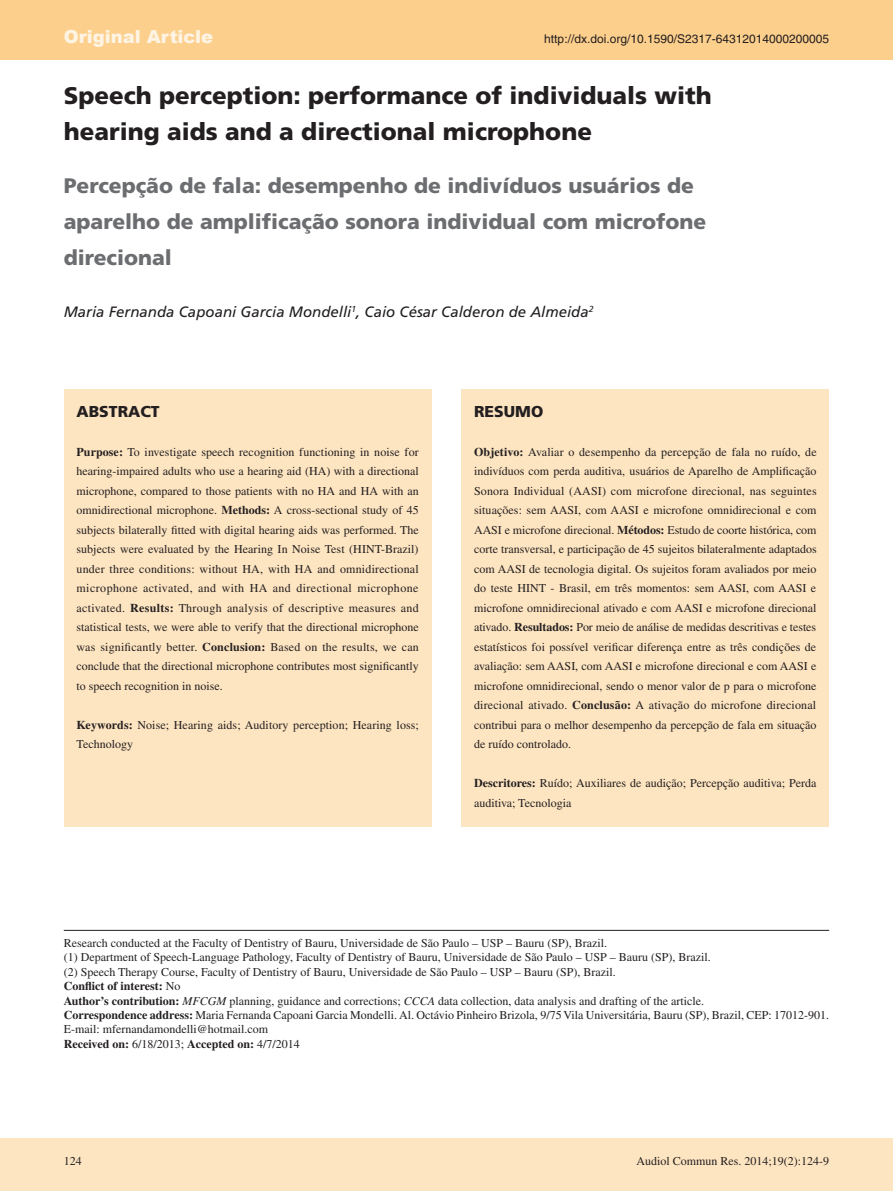
<style>
.page{position:relative;width:893px;height:1191px;background:#fff}
.page>*{position:absolute;margin:0;border:0;box-sizing:border-box;transform-origin:0 0}
.Título{font:900 24px/36px "Frutiger";color:#231f20}
.Título-secundário{font:900 21px/36px "Frutiger";color:#6c6d70}
.t1{font:900 18px "Arial";color:#fef4e4}
.Sessão{font:900 15.75px "Frutiger";color:#231f20}
.Autores{font:italic 15px "Frutiger";color:#231f20}
.Resumo{font:12px/19.5px "Times";color:#231f20;text-align:justify}
.Rodapé_sem_linha{font:12px/14.4px "Times";color:#231f20}
.Rodapé{font:12px "Times";color:#231f20}
.Rodapé_sem_linha-2{font:700 12px "Times";color:#231f20}
.t2{font:12px "Helvetica";color:#231f20}
.Cabeça{font:12px "Times";color:#231f20}
.s1{font-weight:700}
.s2{font-weight:400}
.s3{font-style:italic}
</style>
<div class="page">
<div style="left:0;top:1138px;width:893px;height:53px;background:#fee5c1"></div>
<div style="left:0;top:0;width:893px;height:60px;background:#fdcf8c"></div>
<div style="left:65px;top:389px;width:367px;height:437px;background:#fee5c1"></div>
<div style="left:461px;top:389px;width:368px;height:437px;background:#fee5c1"></div>
<hr style="left:64px;top:930px;width:765px;height:1px;background:#231f20">
<h3 class="t1" style="left:64px;top:23px;width:151px">Original Article</h3>
<p class="t2" style="left:544px;top:32px;width:286px">http://dx.doi.org/10.1590/S2317-64312014000200005</p>
<p class="Título" style="left:64px;top:78px;width:649px">Speech perception: performance of individuals with hearing aids and a directional microphone</p>
<p class="Título-secundário" style="left:64px;top:168px;width:644px">Percepção de fala: desempenho de indivíduos usuários de aparelho de amplificação sonora individual com microfone direcional</p>
<p class="Autores" style="left:64px;top:303px;width:531px">Maria Fernanda Capoani Garcia Mondelli<sup>1</sup>, Caio César Calderon de Almeida<sup>2</sup></p>
<p class="Sessão" style="left:77px;top:402px;width:85px">ABSTRACT</p>
<p class="Resumo" style="left:77px;top:442px;width:344px"><span class="s1">Purpose:</span> To investigate speech recognition functioning in noise for hearing-impaired adults who use a hearing aid (HA) with a directional microphone, compared to those patients with no HA and HA with an omnidirectional microphone. <span class="s1">Methods:</span> A cross-sectional study of 45 subjects bilaterally fitted with digital hearing aids was performed. The subjects were evaluated by the Hearing In Noise Test (HINT-Brazil) under three conditions: without HA, with HA and omnidirectional microphone activated, and with HA and directional microphone activated. <span class="s1">Results:</span> Through analysis of descriptive measures and statistical tests, we were able to verify that the directional microphone was significantly better. <span class="s1">Conclusion:</span> Based on the results, we can conclude that the directional microphone contributes most significantly to speech recognition in noise.</p>
<p class="Resumo" style="left:77px;top:715px;width:344px"><span class="s1">Keywords:</span> Noise; Hearing aids; Auditory perception; Hearing loss;<br>Technology</p>
<p class="Sessão" style="left:474px;top:402px;width:71px">RESUMO</p>
<p class="Resumo" style="left:474px;top:442px;width:344px"><span class="s1">Objetivo:</span> Avaliar o desempenho da percepção de fala no ruído, de indivíduos com perda auditiva, usuários de Aparelho de Amplificação Sonora Individual (AASI) com microfone direcional, nas seguintes situações: sem AASI, com AASI e microfone omnidirecional e com AASI e microfone direcional. <span class="s1">Métodos:</span> Estudo de coorte histórica, com corte transversal, e participação de 45 sujeitos bilateralmente adaptados com AASI de tecnologia digital. Os sujeitos foram avaliados por meio do teste HINT - Brasil, em três momentos: sem AASI, com AASI e microfone omnidirecional ativado e com AASI e microfone direcional ativado. <span class="s1">Resultados:</span> Por meio de análise de medidas descritivas e testes estatísticos foi possível verificar diferença entre as três condições de avaliação: sem AASI, com AASI e microfone direcional e com AASI e microfone omnidirecional, sendo o menor valor de p para o microfone direcional ativado. <span class="s1">Conclusão:</span> A ativação do microfone direcional contribui para o melhor desempenho da percepção de fala em situação de ruído controlado.</p>
<p class="Resumo" style="left:474px;top:773px;width:344px"><span class="s1">Descritores:</span> Ruído; Auxiliares de audição; Percepção auditiva; Perda auditiva; Tecnologia</p>
<p class="Rodapé" style="left:64px;top:936px;width:545px">Research conducted at the Faculty of Dentistry of Bauru, Universidade de São Paulo – USP – Bauru (SP), Brazil.</p>
<p class="Rodapé_sem_linha" style="left:64px;top:950px;width:649px">(1) Department of Speech-Language Pathology, Faculty of Dentistry of Bauru, Universidade de São Paulo – USP – Bauru (SP), Brazil.</p>
<p class="Rodapé_sem_linha" style="left:64px;top:964px;width:554px">(2) Speech Therapy Course, Faculty of Dentistry of Bauru, Universidade de São Paulo – USP – Bauru (SP), Brazil.</p>
<p class="Rodapé_sem_linha-2" style="left:64px;top:979px;width:118px">Conflict of interest: <span class="s2">No</span></p>
<p class="Rodapé_sem_linha" style="left:64px;top:993px;width:642px"><span class="s1">Author’s contribution:</span> <span class="s3">MFCGM</span> planning, guidance and corrections; <span class="s3">CCCA</span> data collection, data analysis and drafting of the article.</p>
<p class="Rodapé_sem_linha" style="left:64px;top:1007px;width:767px"><span class="s1">Correspondence address:</span> Maria Fernanda Capoani Garcia Mondelli. Al. Octávio Pinheiro Brizola, 9/75 Vila Universitária, Bauru (SP), Brazil, CEP: 17012-901.<br>E-mail: mfernandamondelli@hotmail.com</p>
<p class="Rodapé_sem_linha-2" style="left:64px;top:1036px;width:238px">Received on: <span class="s2">6/18/2013;</span> Accepted on: <span class="s2">4/7/2014</span></p>
<p class="Cabeça" style="left:64px;top:1154px;width:19px">124</p>
<p class="Resumo" style="left:636px;top:1151px;width:194px">Audiol Commun Res. 2014;19(2):124-9</p>
</div>
